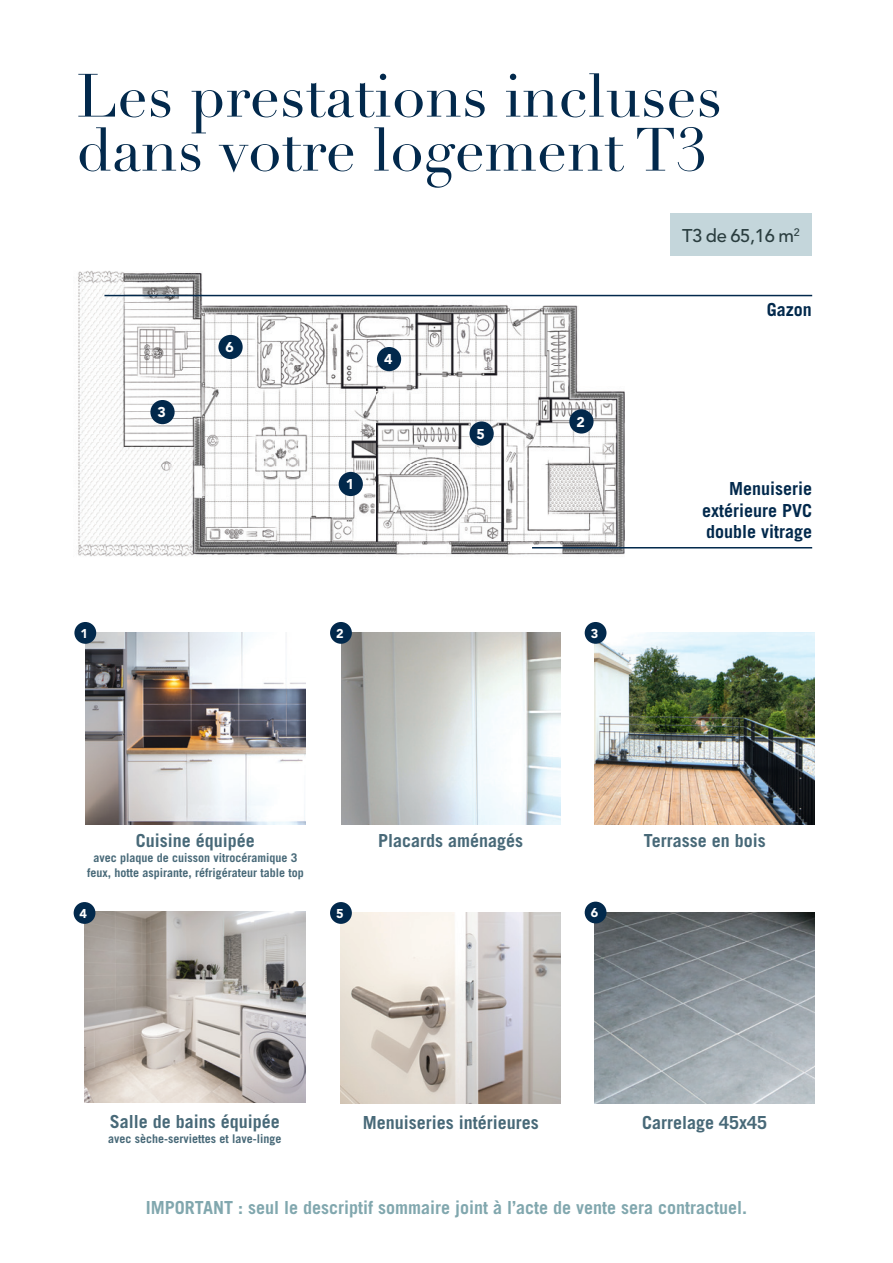
<style>
.page{position:relative;width:893px;height:1263px;background:#fff}
.page>*{position:absolute;margin:0;border:0;box-sizing:border-box;transform-origin:0 0}
.t1{font:60px/54px "Didot";color:#02294c}
.t2{font:500 18.3px "Avenir LT Std";letter-spacing:-.015em;color:#2a3d3f}
.t3{font:700 18px "Trade Gothic LT Std";color:#486978}
.t4{font:700 18px "Trade Gothic LT Std";color:#81a7ae}
.t5{font:700 18px/21.6px "Trade Gothic LT Std";color:#02294c;text-align:justify}
.t6{font:900 14.1px "Avenir LT Std";color:#fff}
.t7{font:900 12.75px "Avenir LT Std";color:#fff}
.t8{font:700 12px/15px "Trade Gothic LT Std";color:#486978;text-align:center}
</style>
<div class="page">
<img style="left:78px;top:270px;width:552px;height:287px">
<div style="left:339px;top:472px;width:24px;height:24px;background:#02294c;border-radius:50%"></div>
<div style="left:150px;top:400px;width:25px;height:24px;background:#02294c;border-radius:50%"></div>
<div style="left:569px;top:409px;width:25px;height:25px;background:#02294c;border-radius:50%"></div>
<div style="left:377px;top:347px;width:24px;height:24px;background:#02294c;border-radius:50%"></div>
<div style="left:218px;top:335px;width:25px;height:24px;background:#02294c;border-radius:50%"></div>
<div style="left:469px;top:421px;width:25px;height:25px;background:#02294c;border-radius:50%"></div>
<hr style="left:532px;top:547px;width:280px;height:1px;background:#02294c">
<hr style="left:104px;top:295px;width:708px;height:1px;background:#02294c">
<img style="left:341px;top:633px;width:220px;height:191px">
<div style="left:330px;top:622px;width:22px;height:22px;background:#02294c;border-radius:50%"></div>
<img style="left:595px;top:633px;width:220px;height:191px">
<img style="left:84px;top:911px;width:222px;height:192px">
<img style="left:341px;top:912px;width:219px;height:191px">
<img style="left:595px;top:912px;width:220px;height:192px">
<div style="left:585px;top:622px;width:21px;height:22px;background:#02294c;border-radius:50%"></div>
<div style="left:74px;top:902px;width:21px;height:22px;background:#02294c;border-radius:50%"></div>
<div style="left:330px;top:902px;width:22px;height:22px;background:#02294c;border-radius:50%"></div>
<div style="left:585px;top:902px;width:21px;height:21px;background:#02294c;border-radius:50%"></div>
<div style="left:671px;top:214px;width:141px;height:42px;background:#c4d6db"></div>
<img style="left:85px;top:633px;width:221px;height:191px">
<div style="left:74px;top:622px;width:22px;height:22px;background:#02294c;border-radius:50%"></div>
<h1 class="t1" style="left:77px;top:70px;width:647px">Les prestations incluses dans votre logement T3</h1>
<h2 class="t2" style="left:682px;top:225px;width:119px">T3 de 65,16 m<sup>2</sup></h2>
<p class="t6" style="left:157px;top:404px;width:10px">3</p>
<p class="t6" style="left:226px;top:339px;width:10px">6</p>
<p class="t7" style="left:80px;top:625px;width:9px">1</p>
<p class="t6" style="left:384px;top:351px;width:10px">4</p>
<p class="t6" style="left:346px;top:476px;width:10px">1</p>
<p class="t7" style="left:336px;top:625px;width:9px">2</p>
<p class="t6" style="left:477px;top:425px;width:10px">5</p>
<p class="t6" style="left:576px;top:413px;width:10px">2</p>
<p class="t7" style="left:591px;top:625px;width:9px">3</p>
<h3 class="t5" style="left:767px;top:298px;width:46px">Gazon</h3>
<h3 class="t5" style="left:702px;top:477px;width:112px;text-indent:27px">Menuiserie extérieure PVC double vitrage</h3>
<h3 class="t3" style="left:136px;top:830px;width:121px">Cuisine équipée</h3>
<p class="t8" style="left:87px;top:850px;width:218px">avec plaque de cuisson vitrocéramique 3 feux, hotte aspirante, réfrigérateur table top</p>
<h3 class="t3" style="left:378px;top:830px;width:146px">Placards aménagés</h3>
<p class="t7" style="left:80px;top:906px;width:9px">4</p>
<p class="t7" style="left:336px;top:906px;width:9px">5</p>
<p class="t7" style="left:591px;top:905px;width:9px">6</p>
<h3 class="t3" style="left:644px;top:830px;width:123px">Terrasse en bois</h3>
<h3 class="t3" style="left:110px;top:1111px;width:172px">Salle de bains équipée</h3>
<p class="t8" style="left:108px;top:1131px;width:175px">avec sèche-serviettes et lave-linge</p>
<h3 class="t3" style="left:363px;top:1111px;width:177px">Menuiseries intérieures</h3>
<h3 class="t3" style="left:642px;top:1111px;width:127px">Carrelage 45x45</h3>
<h3 class="t4" style="left:146px;top:1196px;width:603px">IMPORTANT : seul le descriptif sommaire joint à l’acte de vente sera contractuel.</h3>
</div>
